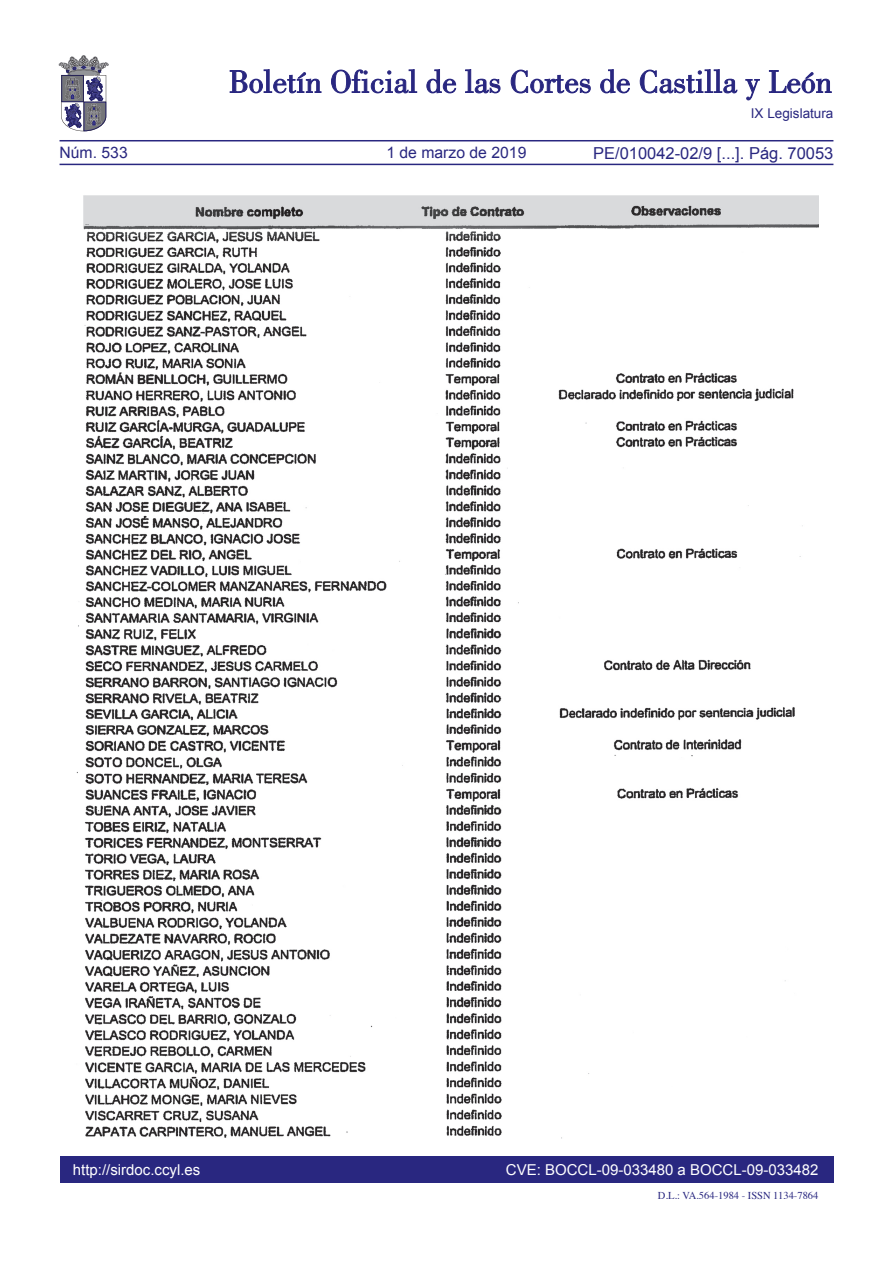
<style>
.page{position:relative;width:893px;height:1263px;background:#fff}
.page>*{position:absolute;margin:0;border:0;box-sizing:border-box;transform-origin:0 0}
.t1{font:16.5px "Arial";color:#292780}
.t2{font:15.75px "Arial";color:#292780}
.t3{font:15px "Arial";color:#fff}
.t4{font:13.5px "Arial";color:#292780}
.t5{font:10.5px "Times";color:#292780}
</style>
<div class="page">
<div style="left:60px;top:1157px;width:773px;height:26px;background:#292780"></div>
<hr style="left:60px;top:164px;width:773px;height:1px;background:#292780">
<hr style="left:60px;top:140px;width:773px;height:1px;background:#292780">
<svg style="left:230px;top:69px;width:91px;height:24px"></svg>
<svg style="left:331px;top:69px;width:86px;height:24px"></svg>
<svg style="left:426px;top:69px;width:30px;height:24px"></svg>
<svg style="left:465px;top:69px;width:35px;height:24px"></svg>
<svg style="left:511px;top:70px;width:80px;height:23px"></svg>
<svg style="left:600px;top:69px;width:30px;height:24px"></svg>
<svg style="left:640px;top:69px;width:97px;height:24px"></svg>
<svg style="left:745px;top:79px;width:15px;height:21px"></svg>
<svg style="left:769px;top:70px;width:62px;height:23px"></svg>
<svg style="left:59px;top:55px;width:49px;height:76px"></svg>
<img style="left:76px;top:195px;width:742px;height:944px">
<p class="t2" style="left:60px;top:142px;width:70px">Núm. 533</p>
<p class="t2" style="left:386px;top:142px;width:142px">1 de marzo de 2019</p>
<p class="t4" style="left:751px;top:105px;width:84px">IX Legislatura</p>
<p class="t1" style="left:593px;top:142px;width:242px">PE/010042-02/9 [...]. Pág. 70053</p>
<p class="t3" style="left:73px;top:1159px;width:129px">http://sirdoc.ccyl.es</p>
<p class="t3" style="left:506px;top:1159px;width:314px">CVE: BOCCL-09-033480 a BOCCL-09-033482</p>
<p class="t5" style="left:658px;top:1185px;width:162px">D.L.: VA.564-1984 - ISSN 1134-7864</p>
</div>
